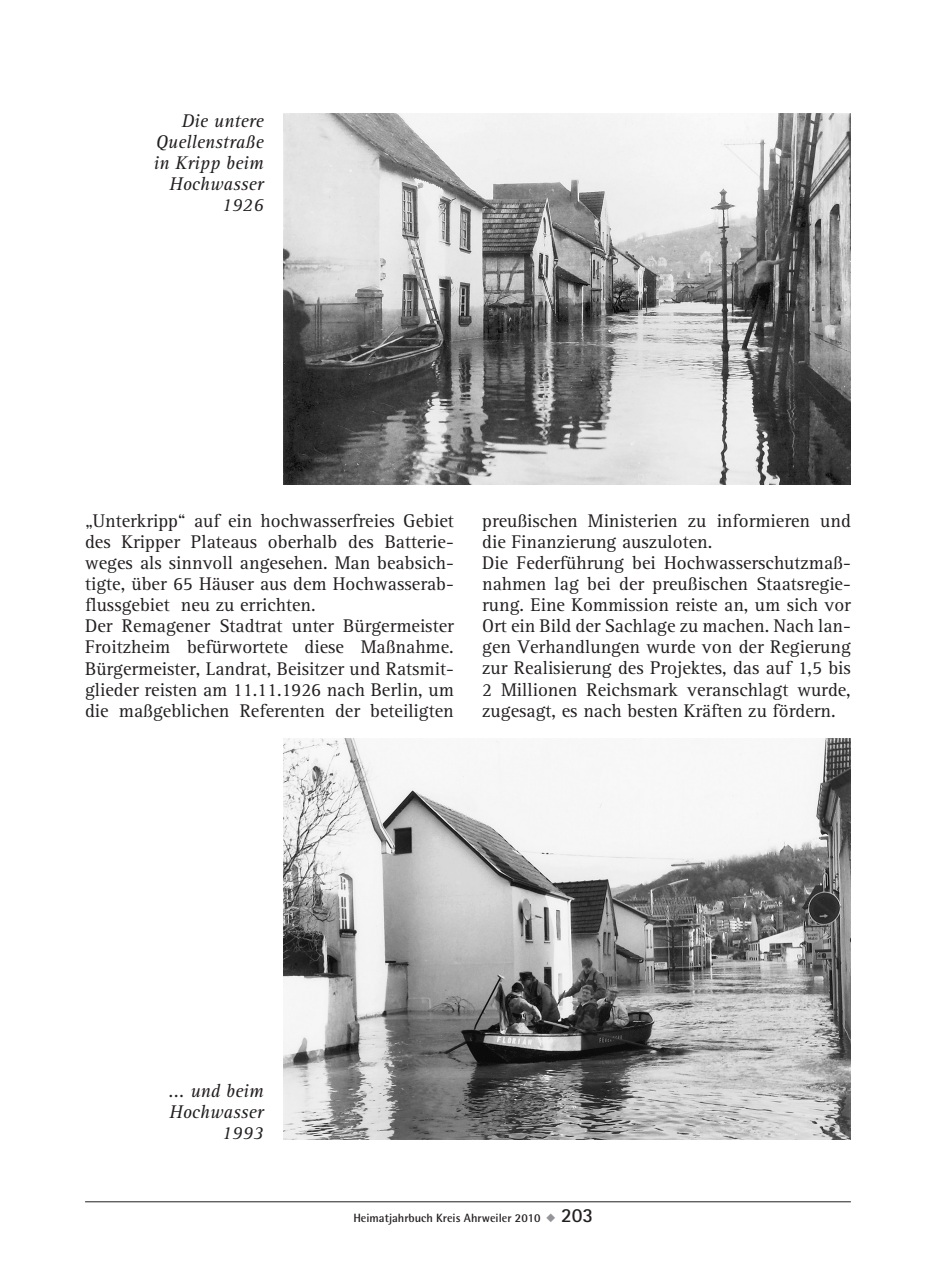
<style>
.page{position:relative;width:936px;height:1276px;background:#fff}
.page>*{position:absolute;margin:0;border:0;box-sizing:border-box;transform-origin:0 0}
.t1{font:19px/21px "AT Rotis Serif";color:#231f20}
.t2{font:italic 19px/21px "AT Rotis Serif";color:#231f20;text-align:right}
.t3{font:700 12px "Rotis Semi Sans";color:#231f20}
.s1{color:#939598}
.s2{font-family:"Rotis Sans Serif";font-size:20px}
</style>
<div class="page">
<hr style="left:85px;top:1201px;width:765px;height:1px;background:#231f20">
<img style="left:283px;top:113px;width:567px;height:372px">
<img style="left:283px;top:738px;width:567px;height:401px">
<p class="t2" style="left:153px;top:111px;width:112px">Die untere<br>Quellenstraße in Kripp beim<br>Hochwasser<br>1926</p>
<p class="t1" style="left:85px;top:511px;width:370px">„Unterkripp“ auf ein hochwasserfreies Gebiet des Kripper Plateaus oberhalb des Batterie&shy;weges als sinnvoll angesehen. Man beabsich&shy;tigte, über 65 Häuser aus dem Hochwasserab&shy;flussgebiet neu zu errichten.<br>Der Remagener Stadtrat unter Bürgermeister Froitzheim befürwortete diese Maßnahme.<br>Bürgermeister, Landrat, Beisitzer und Ratsmit&shy;glieder reisten am 11.11.1926 nach Berlin, um die maßgeblichen Referenten der beteiligten</p>
<p class="t1" style="left:482px;top:511px;width:370px">preußischen Ministerien zu informieren und die Finanzierung auszuloten.<br>Die Federführung bei Hochwasserschutzmaß&shy;nahmen lag bei der preußischen Staatsregie&shy;rung. Eine Kommission reiste an, um sich vor Ort ein Bild der Sachlage zu machen. Nach lan&shy;gen Verhandlungen wurde von der Regierung zur Realisierung des Projektes, das auf 1,5 bis 2 Millionen Reichsmark veranschlagt wurde, zugesagt, es nach besten Kräften zu fördern.</p>
<p class="t2" style="left:168px;top:1081px;width:97px">... und beim<br>Hochwasser<br>1993</p>
<p class="t3" style="left:353px;top:1210px;width:241px">Heimatjahrbuch Kreis Ahrweiler 2010 <span class="s1">◆</span> <span class="s2">203</span></p>
</div>
